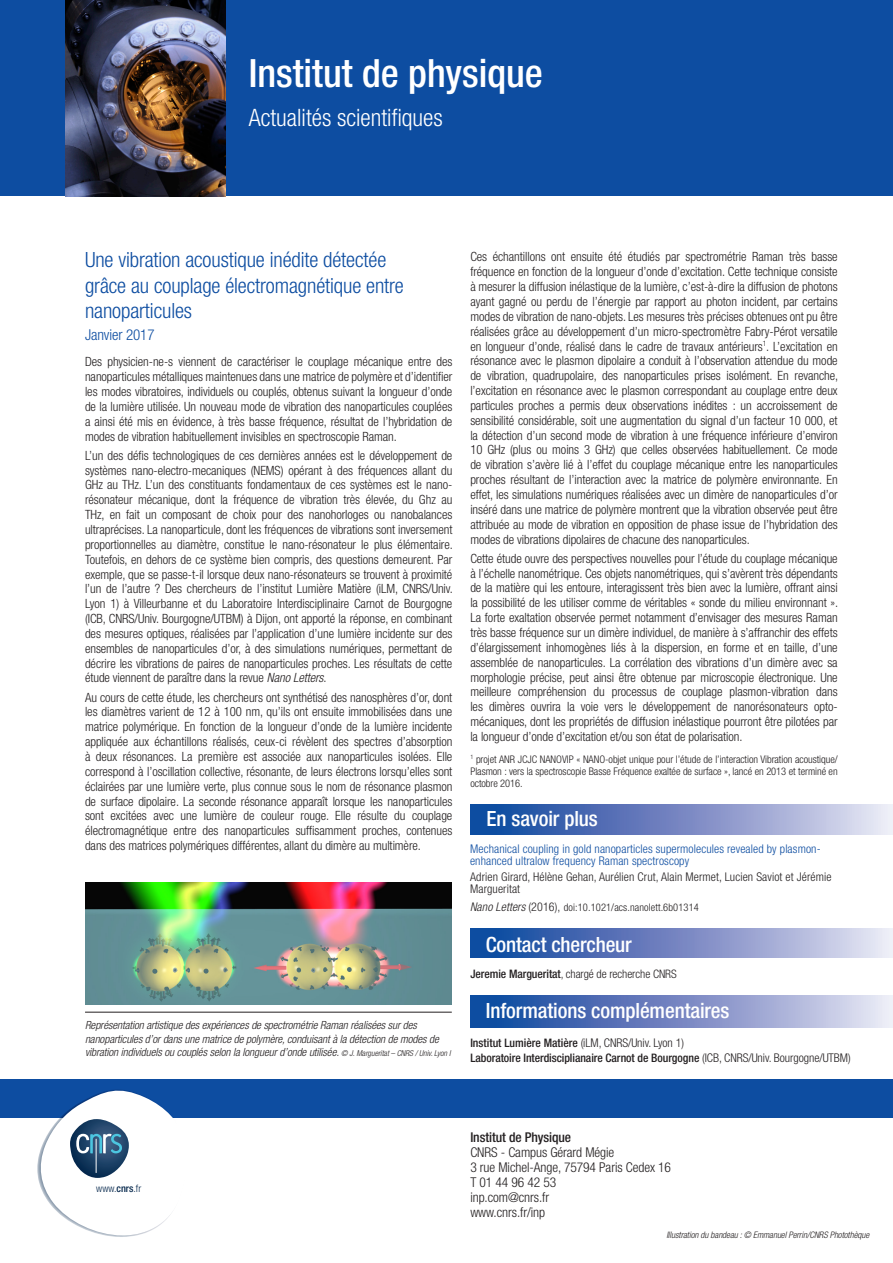
<style>
.page{position:relative;width:893px;height:1263px;background:#fff}
.page>*{position:absolute;margin:0;border:0;box-sizing:border-box;transform-origin:0 0}
.t1{font:500 condensed 39px "Helvetica Neue LT Std";color:#fff}
.t2{font:300 condensed 24px "Helvetica Neue LT Std";color:#fff}
.Texte_courant{font:300 condensed 21px/25.2px "Helvetica Neue LT Std";letter-spacing:-.005em;color:#0d4da1}
.Texte_courant-2{font:500 condensed 21px "Helvetica Neue LT Std";letter-spacing:-.005em;color:#fff}
.Texte_courant-3{font:300 condensed 15px "Helvetica Neue LT Std";letter-spacing:-.005em;color:#0d4da1}
.contacts{font:300 condensed 13.5px "Helvetica Neue LT Std";letter-spacing:-.005em;color:#231f20}
.contacts-2{font:500 condensed 13.5px "Helvetica Neue LT Std";letter-spacing:-.005em;color:#231f20}
.Texte_courant-4{font:300 condensed 12.75px/14.9px "Helvetica Neue LT Std";letter-spacing:-.005em;color:#231f20;text-align:justify}
.Texte_courant-5{font:300 condensed 12px/12px "Helvetica Neue LT Std";letter-spacing:.01em;color:#0d4da1}
.Texte_courant-6{font:300 condensed 12px/12px "Helvetica Neue LT Std";letter-spacing:.01em;color:#231f20}
.liste_à_puce_1{font:500 condensed 11.7px "Helvetica Neue LT Std";letter-spacing:-.005em;color:#231f20}
.Texte_courant-7{font:300 condensed 11.7px "Helvetica Neue LT Std";letter-spacing:-.005em;color:#231f20}
.Texte_courant-8{font:italic 300 condensed 11.25px/13.5px "Helvetica Neue LT Std";letter-spacing:-.005em;color:#231f20}
.Texte_courant-9{font:300 condensed 10.5px/12px "Helvetica Neue LT Std";letter-spacing:-.005em;color:#231f20;text-align:justify}
.t3{font:300 condensed 10.2px "Helvetica Neue LT Std";color:#04264b}
.contacts-3{font:italic 300 condensed 9px "Helvetica Neue LT Std";letter-spacing:-.005em;color:#231f20}
.s1{font-style:italic}
.s2{font-size:8.1px}
.s3{font-style:italic;font-size:12px}
.s4{font-size:12px}
.s5{font-weight:500}
.s6{font-weight:300;font-size:12px}
</style>
<div class="page">
<div style="left:0;top:1079px;width:893px;height:38px;background:#0d4da1"></div>
<div style="left:0;top:0;width:66px;height:252px;background:#0d4da1"></div>
<div style="left:225px;top:0;width:668px;height:252px;background:#0d4da1"></div>
<div style="left:0;top:197px;width:893px;height:849px;background:#fff"></div>
<svg style="left:37px;top:1089px;width:148px;height:148px"></svg>
<hr style="left:96px;top:1139px;width:1px;height:34px;background:#fff">
<img style="left:66px;top:0;width:159px;height:197px">
<svg style="left:470px;top:805px;width:423px;height:29px;background:#778dc5"></svg>
<svg style="left:470px;top:928px;width:423px;height:30px;background:#778dc5"></svg>
<svg style="left:470px;top:996px;width:423px;height:31px;background:#778dc5"></svg>
<img style="left:85px;top:882px;width:367px;height:123px">
<hr style="left:85px;top:1012px;width:367px;height:1px;background:#231f20">
<p class="t1" style="left:249px;top:50px;width:296px">Institut de physique</p>
<p class="t2" style="left:249px;top:104px;width:196px">Actualités scientifiques</p>
<p class="Texte_courant" style="left:85px;top:247px;width:320px">Une vibration acoustique inédite détectée grâce au couplage électromagnétique entre nanoparticules</p>
<p class="Texte_courant-3" style="left:85px;top:326px;width:71px">Janvier 2017</p>
<p class="Texte_courant-4" style="left:85px;top:354px;width:369px">Des physicien-ne-s viennent de caractériser le couplage mécanique entre des nanoparticules métalliques maintenues dans une matrice de polymère et d’identifier les modes vibratoires, individuels ou couplés, obtenus suivant la longueur d’onde de la lumière utilisée. Un nouveau mode de vibration des nanoparticules couplées a ainsi été mis en évidence, à très basse fréquence, résultat de l’hybridation de modes de vibration habituellement invisibles en spectroscopie Raman.</p>
<p class="Texte_courant-4" style="left:85px;top:448px;width:369px">L’un des défis technologiques de ces dernières années est le développement de systèmes nano-electro-mecaniques (NEMS) opérant à des fréquences allant du GHz au THz. L’un des constituants fondamentaux de ces systèmes est le nano&shy;résonateur mécanique, dont la fréquence de vibration très élevée, du Ghz au THz, en fait un composant de choix pour des nanohorloges ou nanobalances ultraprécises. La nanoparticule, dont les fréquences de vibrations sont inversement proportionnelles au diamètre, constitue le nano-résonateur le plus élémentaire.<br>Toutefois, en dehors de ce système bien compris, des questions demeurent. Par exemple, que se passe-t-il lorsque deux nano-résonateurs se trouvent à proximité l’un de l’autre ? Des chercheurs de l’institut Lumière Matière (iLM, CNRS/Univ.<br>Lyon 1) à Villeurbanne et du Laboratoire Interdisciplinaire Carnot de Bourgogne (ICB, CNRS/Univ. Bourgogne/UTBM) à Dijon, ont apporté la réponse, en combinant des mesures optiques, réalisées par l’application d’une lumière incidente sur des ensembles de nanoparticules d’or, à des simulations numériques, permettant de décrire les vibrations de paires de nanoparticules proches. Les résultats de cette étude viennent de paraître dans la revue <span class="s1">Nano Letters</span>.</p>
<p class="Texte_courant-4" style="left:85px;top:689px;width:369px">Au cours de cette étude, les chercheurs ont synthétisé des nanosphères d’or, dont les diamètres varient de 12 à 100 nm, qu’ils ont ensuite immobilisées dans une matrice polymérique. En fonction de la longueur d’onde de la lumière incidente appliquée aux échantillons réalisés, ceux-ci révèlent des spectres d’absorption à deux résonances. La première est associée aux nanoparticules isolées. Elle correspond à l’oscillation collective, résonante, de leurs électrons lorsqu’elles sont éclairées par une lumière verte, plus connue sous le nom de résonance plasmon de surface dipolaire. La seconde résonance apparaît lorsque les nanoparticules sont excitées avec une lumière de couleur rouge. Elle résulte du couplage électromagnétique entre des nanoparticules suffisamment proches, contenues dans des matrices polymériques différentes, allant du dimère au multimère.</p>
<p class="Texte_courant-8" style="left:85px;top:1018px;width:367px">Représentation artistique des expériences de spectrométrie Raman réalisées sur des nanoparticules d’or dans une matrice de polymère, conduisant à la détection de modes de vibration individuels ou couplés selon la longueur d’onde utilisée. <span class="s2">© J. Margueritat – CNRS / Univ. Lyon I</span></p>
<p class="Texte_courant-4" style="left:470px;top:249px;width:369px">Ces échantillons ont ensuite été étudiés par spectrométrie Raman très basse fréquence en fonction de la longueur d’onde d’excitation. Cette technique consiste à mesurer la diffusion inélastique de la lumière, c’est-à-dire la diffusion de photons ayant gagné ou perdu de l’énergie par rapport au photon incident, par certains modes de vibration de nano-objets. Les mesures très précises obtenues ont pu être réalisées grâce au développement d’un micro-spectromètre Fabry-Pérot versatile en longueur d’onde, réalisé dans le cadre de travaux antérieurs<sup>1</sup>. L’excitation en résonance avec le plasmon dipolaire a conduit à l’observation attendue du mode de vibration, quadrupolaire, des nanoparticules prises isolément. En revanche, l’excitation en résonance avec le plasmon correspondant au couplage entre deux particules proches a permis deux observations inédites : un accroissement de sensibilité considérable, soit une augmentation du signal d’un facteur 10 000, et la détection d’un second mode de vibration à une fréquence inférieure d’environ 10 GHz (plus ou moins 3 GHz) que celles observées habituellement. Ce mode de vibration s’avère lié à l’effet du couplage mécanique entre les nanoparticules proches résultant de l’interaction avec la matrice de polymère environnante. En effet, les simulations numériques réalisées avec un dimère de nanoparticules d’or inséré dans une matrice de polymère montrent que la vibration observée peut être attribuée au mode de vibration en opposition de phase issue de l’hybridation des modes de vibrations dipolaires de chacune des nanoparticules.</p>
<p class="Texte_courant-4" style="left:470px;top:551px;width:369px">Cette étude ouvre des perspectives nouvelles pour l’étude du couplage mécanique à l’échelle nanométrique. Ces objets nanométriques, qui s’avèrent très dépendants de la matière qui les entoure, interagissent très bien avec la lumière, offrant ainsi la possibilité de les utiliser comme de véritables « sonde du milieu environnant ».<br>La forte exaltation observée permet notamment d’envisager des mesures Raman très basse fréquence sur un dimère individuel, de manière à s’affranchir des effets d’élargissement inhomogènes liés à la dispersion, en forme et en taille, d’une assemblée de nanoparticules. La corrélation des vibrations d’un dimère avec sa morphologie précise, peut ainsi être obtenue par microscopie électronique. Une meilleure compréhension du processus de couplage plasmon-vibration dans les dimères ouvrira la voie vers le développement de nanorésonateurs opto&shy;mécaniques, dont les propriétés de diffusion inélastique pourront être pilotées par la longueur d’onde d’excitation et/ou son état de polarisation.</p>
<p class="Texte_courant-9" style="left:470px;top:753px;width:369px"><sup>1</sup> projet ANR JCJC NANOVIP « NANO-objet unique pour l’étude de l’interaction Vibration acoustique/ Plasmon : vers la spectroscopie Basse Fréquence exaltée de surface », lancé en 2013 et terminé en octobre 2016.</p>
<p class="Texte_courant-2" style="left:487px;top:806px;width:113px">En savoir plus</p>
<p class="Texte_courant-5" style="left:470px;top:842px;width:352px">Mechanical coupling in gold nanoparticles supermolecules revealed by plasmon&shy;enhanced ultralow frequency Raman spectroscopy</p>
<p class="Texte_courant-6" style="left:470px;top:870px;width:363px">Adrien Girard, Hélène Gehan, Aurélien Crut, Alain Mermet, Lucien Saviot et Jérémie<br>Margueritat</p>
<p class="Texte_courant-9" style="left:470px;top:901px;width:230px"><span class="s3">Nano Letters</span> <span class="s4">(2016),</span> doi:10.1021/acs.nanolett.6b01314</p>
<p class="Texte_courant-2" style="left:486px;top:931px;width:148px">Contact chercheur</p>
<p class="Texte_courant-7" style="left:470px;top:967px;width:208px"><span class="s5">Jeremie Margueritat</span>, chargé de recherche CNRS</p>
<p class="Texte_courant-2" style="left:486px;top:998px;width:245px">Informations complémentaires</p>
<p class="liste_à_puce_1" style="left:470px;top:1036px;width:215px">Institut Lumière Matière <span class="s6">(iLM, CNRS/Univ. Lyon 1)</span></p>
<p class="liste_à_puce_1" style="left:470px;top:1051px;width:382px">Laboratoire Interdisciplianaire Carnot de Bourgogne <span class="s6">(ICB, CNRS/Univ. Bourgogne/UTBM)</span></p>
<p class="t3" style="left:96px;top:1182px;width:46px">www.<span class="s5">cnrs</span>.fr</p>
<p class="contacts-2" style="left:470px;top:1129px;width:102px">Institut de Physique</p>
<p class="contacts" style="left:470px;top:1144px;width:146px">CNRS - Campus Gérard Mégie</p>
<p class="contacts" style="left:470px;top:1159px;width:202px">3 rue Michel-Ange, 75794 Paris Cedex 16</p>
<p class="contacts" style="left:470px;top:1174px;width:87px">T 01 44 96 42 53</p>
<p class="contacts" style="left:470px;top:1189px;width:80px">inp.com@cnrs.fr</p>
<p class="contacts" style="left:470px;top:1204px;width:76px">www.cnrs.fr/inp</p>
<p class="contacts-3" style="left:666px;top:1230px;width:204px">Illustration du bandeau : © Emmanuel Perrin/CNRS Photothèque</p>
</div>
